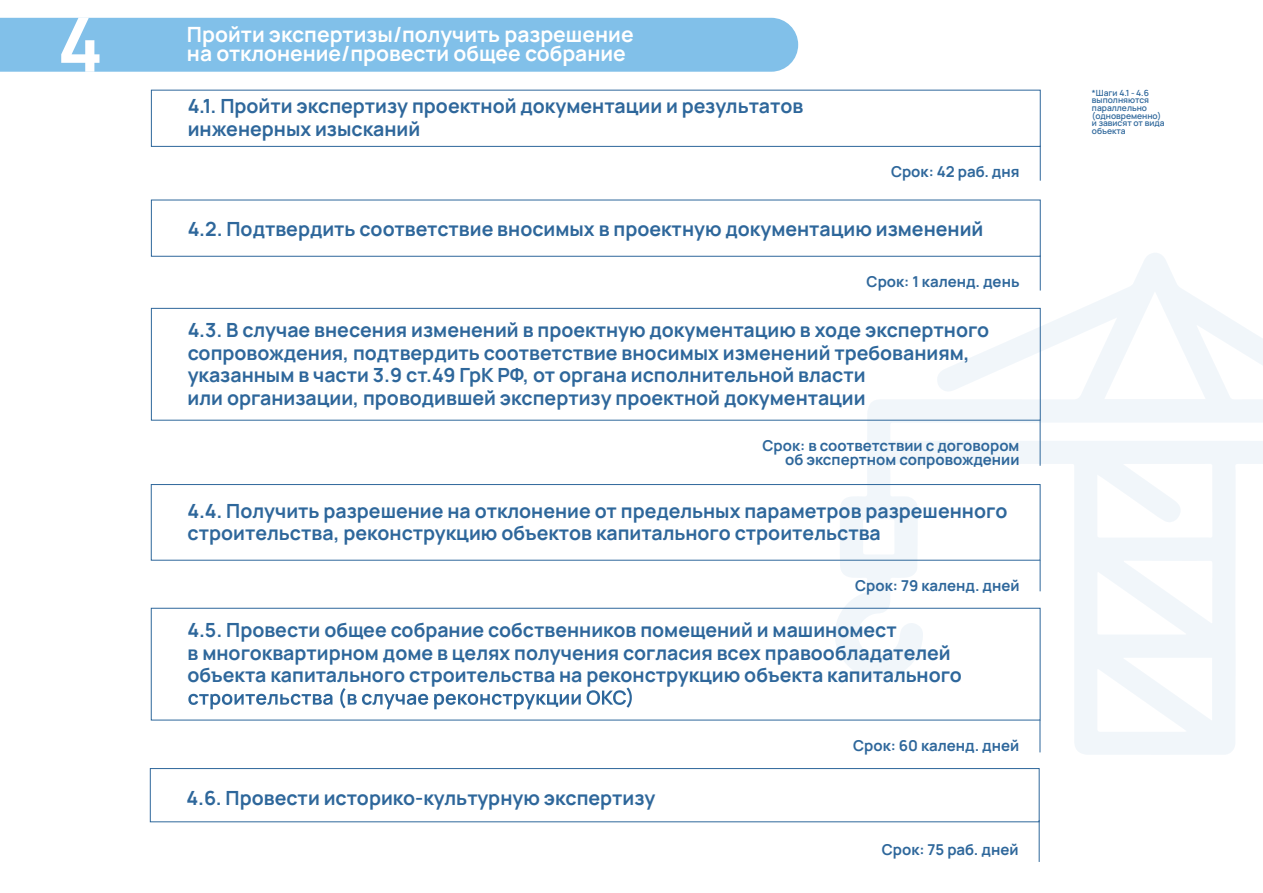
<style>
.page{position:relative;width:1263px;height:893px;background:#fff}
.page>*{position:absolute;margin:0;border:0;box-sizing:border-box;transform-origin:0 0}
.t1{font:700 75.3px "Manrope";color:#fff}
.t2{font:700 21px "Manrope";color:#fff}
.t3{font:700 19.5px/22.5px "Manrope";color:#2e679b}
.t4{font:700 15px/13.5px "Manrope";color:#2e679b;text-align:right}
.t5{font:600 8.55px/7.6px "Manrope";color:#2e679b}
</style>
<div class="page">
<svg style="left:835px;top:253px;width:428px;height:502px"></svg>
<hr style="left:1040px;top:420px;width:1px;height:46px;background:#2e679b">
<div style="left:151px;top:308px;width:889px;height:112px;border:1px solid #2e679b"></div>
<hr style="left:1040px;top:560px;width:1px;height:31px;background:#2e679b">
<div style="left:151px;top:484px;width:889px;height:76px;border:1px solid #2e679b"></div>
<svg style="left:188px;top:687px;width:444px;height:22px"></svg>
<hr style="left:1040px;top:720px;width:1px;height:32px;background:#2e679b">
<div style="left:151px;top:608px;width:889px;height:112px;border:1px solid #2e679b"></div>
<div style="left:0;top:18px;width:798px;height:54px;background:#81c0e9"></div>
<hr style="left:1040px;top:256px;width:1px;height:35px;background:#2e679b">
<hr style="left:1040px;top:146px;width:1px;height:35px;background:#2e679b">
<div style="left:151px;top:90px;width:889px;height:57px;border:1px solid #2e679b"></div>
<hr style="left:1039px;top:820px;width:1px;height:42px;background:#2e679b">
<div style="left:150px;top:768px;width:889px;height:54px;border:1px solid #2e679b"></div>
<h1 class="t1" style="left:57px;top:-9px;width:47px">4</h1>
<p class="t2" style="left:187px;top:20px;width:448px">Пройти экспертизы/получить разрешение</p>
<p class="t2" style="left:187px;top:39px;width:440px">на отклонение/провести общее собрание</p>
<p class="t3" style="left:188px;top:94px;width:617px">4.1. Пройти экспертизу проектной документации и результатов инженерных изысканий</p>
<p class="t4" style="left:891px;top:164px;width:130px">Срок: 42 раб. дня</p>
<p class="t3" style="left:188px;top:217px;width:797px">4.2. Подтвердить соответствие вносимых в проектную документацию изменений</p>
<p class="t4" style="left:866px;top:274px;width:154px">Срок: 1 календ. день</p>
<p class="t3" style="left:188px;top:318px;width:803px">4.3. В случае внесения изменений в проектную документацию в ходе экспертного сопровождения, подтвердить соответствие вносимых изменений требованиям, указанным в части 3.9 ст.49 ГрК РФ, от органа исполнительной власти<br>или организации, проводившей экспертизу проектной документации</p>
<p class="t4" style="left:762px;top:438px;width:258px">Срок: в соответствии с договором об экспертном сопровождении</p>
<p class="t3" style="left:188px;top:499px;width:821px">4.4. Получить разрешение на отклонение от предельных параметров разрешенного строительства, реконструкцию объектов капитального строительства</p>
<p class="t4" style="left:855px;top:578px;width:166px">Срок: 79 календ. дней</p>
<p class="t3" style="left:188px;top:618px;width:776px">4.5. Провести общее собрание собственников помещений и машиномест<br>в многоквартирном доме в целях получения согласия всех правообладателей объекта капитального строительства на реконструкцию объекта капитального</p>
<p class="t3" style="left:187px;top:785px;width:470px">4.6. Провести историко-культурную экспертизу</p>
<p class="t4" style="left:853px;top:738px;width:168px">Срок: 60 календ. дней</p>
<p class="t4" style="left:882px;top:842px;width:138px">Срок: 75 раб. дней</p>
<p class="t5" style="left:1092px;top:88px;width:74px">*Шаги 4.1 - 4.6 выполняются параллельно (одновременно) и зависят от вида объекта</p>
</div>
